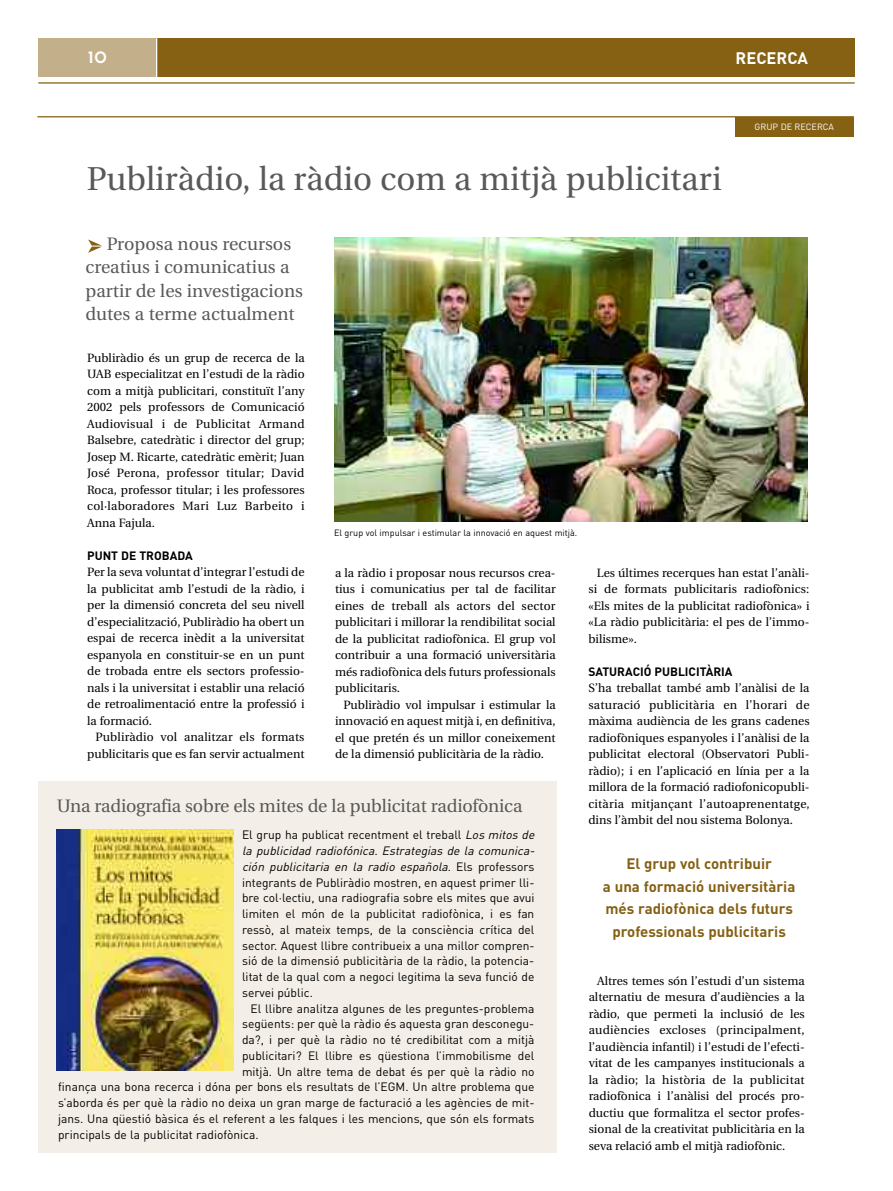
<style>
.page{position:relative;width:893px;height:1191px;background:#fff}
.page>*{position:absolute;margin:0;border:0;box-sizing:border-box;transform-origin:0 0}
.t1{font:33px "Utopia";color:#595959}
.t2{font:18px/23.5px "Utopia";color:#595959}
.t3{font:700 16.5px "DIN";color:#fff}
.t4{font:16.5px "Chalet New York Nineteen Seventy";color:#fff}
.t5{font:700 15px/22.5px "DIN";color:#866114;text-align:center}
.t6{font:12px/16.5px "Utopia";color:#000;text-align:justify}
.t7{font:12px/15.8px "DIN";color:#000}
.t8{font:700 12px "DIN";color:#000}
.t9{font:9px "DIN";color:#000}
.t10{font:9px "DIN";color:#fff}
.s1{font-style:italic}
</style>
<div class="page">
<div style="left:735px;top:117px;width:118px;height:20px;background:#866114"></div>
<hr style="left:38px;top:82px;width:817px;height:2px;background:#866114">
<img style="left:88px;top:239px;width:14px;height:14px">
<hr style="left:37px;top:116px;width:817px;height:1px;background:#866114">
<div style="left:38px;top:39px;width:817px;height:38px;background:#866114"></div>
<div style="left:38px;top:39px;width:118px;height:38px;background:#c3b08a"></div>
<hr style="left:156px;top:38px;width:1px;height:39px;background:#fff">
<img style="left:334px;top:237px;width:474px;height:284px">
<div style="left:38px;top:781px;width:519px;height:372px;background:#f3efe8"></div>
<img style="left:56px;top:829px;width:177px;height:241px">
<h3 class="t4" style="left:88px;top:48px;width:20px">10</h3>
<h3 class="t3" style="left:736px;top:49px;width:74px">RECERCA</h3>
<h1 class="t1" style="left:87px;top:166px;width:636px">Publiràdio, la ràdio com a mitjà publicitari</h1>
<h2 class="t2" style="left:85px;top:233px;width:219px;text-indent:21px">Proposa nous recursos creatius i comunicatius a partir de les investigacions dutes a terme actualment</h2>
<p class="t10" style="left:755px;top:122px;width:81px">GRUP DE RECERCA</p>
<p class="t6" style="left:87px;top:350px;width:219px">Publiràdio és un grup de recerca de la UAB especialitzat en l’estudi de la ràdio com a mitjà publicitari, constituït l’any 2002 pels professors de Comunicació Audiovisual i de Publicitat Armand Balsebre, catedràtic i director del grup; Josep M. Ricarte, catedràtic emèrit; Juan José Perona, professor titular; David Roca, professor titular; i les professores col·laboradores Mari Luz Barbeito i Anna Fajula.</p>
<p class="t8" style="left:87px;top:548px;width:107px">PUNT DE TROBADA</p>
<p class="t6" style="left:87px;top:565px;width:219px">Per la seva voluntat d’integrar l’estudi de la publicitat amb l’estudi de la ràdio, i per la dimensió concreta del seu nivell d’especialització, Publiràdio ha obert un espai de recerca inèdit a la universitat espanyola en constituir-se en un punt de trobada entre els sectors professio&shy;nals i la universitat i establir una relació de retroalimentació entre la professió i la formació.</p>
<p class="t6" style="left:87px;top:730px;width:219px;text-align:right">Publiràdio vol analitzar els formats publicitaris que es fan servir actualment</p>
<p class="t9" style="left:334px;top:528px;width:245px">El grup vol impulsar i estimular la innovació en aquest mitjà.</p>
<p class="t6" style="left:335px;top:565px;width:222px">a la ràdio i proposar nous recursos crea&shy;tius i comunicatius per tal de facilitar eines de treball als actors del sector publicitari i millorar la rendibilitat social de la publicitat radiofònica. El grup vol contribuir a una formació universitària més radiofònica dels futurs professionals publicitaris.</p>
<p class="t6" style="left:335px;top:697px;width:222px;text-indent:9px">Publiràdio vol impulsar i estimular la innovació en aquest mitjà i, en definitiva, el que pretén és un millor coneixement de la dimensió publicitària de la ràdio.</p>
<h2 class="t2" style="left:57px;top:795px;width:467px">Una radiografia sobre els mites de la publicitat radiofònica</h2>
<p class="t7" style="left:242px;top:827px;width:296px">El grup ha publicat recentment el treball <span class="s1">Los mitos de la publicidad radiofónica. Estrategias de la comunica&shy;ción publicitaria en la radio española</span>. E l s p ro f e s s o rs integrants de Publiràdio mostren, en aquest primer lli&shy;bre col·lectiu, una radiografia sobre els mites que avui limiten el món de la publicitat radiofònica, i es fan ressò, al mateix temps, de la consciència crítica del sector. Aquest llibre contribueix a una millor compren&shy;sió de la dimensió publicitària de la ràdio, la potencia&shy;litat de la qual com a negoci legitima la seva funció de servei públic.</p>
<p class="t7" style="left:251px;top:1000px;width:285px">El llibre analitza algunes de les preguntes-problema</p>
<p class="t7" style="left:242px;top:1016px;width:294px">següents: per què la ràdio és aquesta gran desconegu-</p>
<p class="t7" style="left:242px;top:1032px;width:294px">da?, i per què la ràdio no té credibilitat com a mitjà</p>
<p class="t7" style="left:242px;top:1047px;width:294px">publicitari? El llibre es qüestiona l’immobilisme del</p>
<p class="t7" style="left:242px;top:1063px;width:294px">mitjà. Un altre tema de debat és per què la ràdio no</p>
<p class="t7" style="left:58px;top:1079px;width:478px">finança una bona recerca i dóna per bons els resultats de l’EGM. Un altre problema que</p>
<p class="t7" style="left:58px;top:1095px;width:478px">s’aborda és per què la ràdio no deixa un gran marge de facturació a les agències de mit-</p>
<p class="t7" style="left:58px;top:1110px;width:478px">jans. Una qüestió bàsica és el referent a les falques i les mencions, que són els formats</p>
<p class="t7" style="left:58px;top:1126px;width:202px">principals de la publicitat radiofònica.</p>
<p class="t6" style="left:588px;top:565px;width:223px;text-indent:9px">Les últimes recerques han estat l’anàli&shy;si de formats publicitaris radiofònics: «Els mites de la publicitat radiofònica» i «La ràdio publicitària: el pes de l’immo&shy;bilisme».</p>
<p class="t8" style="left:588px;top:664px;width:146px">SATURACIÓ PUBLICITÀRIA</p>
<p class="t6" style="left:588px;top:681px;width:223px">S’ha treballat també amb l’anàlisi de la saturació publicitària en l’horari de màxima audiència de les grans cadenes radiofòniques espanyoles i l’anàlisi de la publicitat electoral (Observatori Publi&shy;ràdio); i en l’aplicació en línia per a la millora de la formació radiofonicopubli&shy;citària mitjançant l’autoaprenentatge, dins l’àmbit del nou sistema Bolonya.</p>
<p class="t5" style="left:603px;top:852px;width:194px">El grup vol contribuir<br>a una formació universitària més radiofònica dels futurs professionals publicitaris</p>
<p class="t6" style="left:589px;top:973px;width:218px;text-indent:9px">Altres temes són l’estudi d’un sistema alternatiu de mesura d’audiències a la ràdio, que permeti la inclusió de les audiències excloses (principalment, l’audiència infantil) i l’estudi de l’efecti&shy;vitat de les campanyes institucionals a la ràdio; la història de la publicitat radiofònica i l’anàlisi del procés pro&shy;ductiu que formalitza el sector profes&shy;sional de la creativitat publicitària en la seva relació amb el mitjà radiofònic.</p>
</div>
